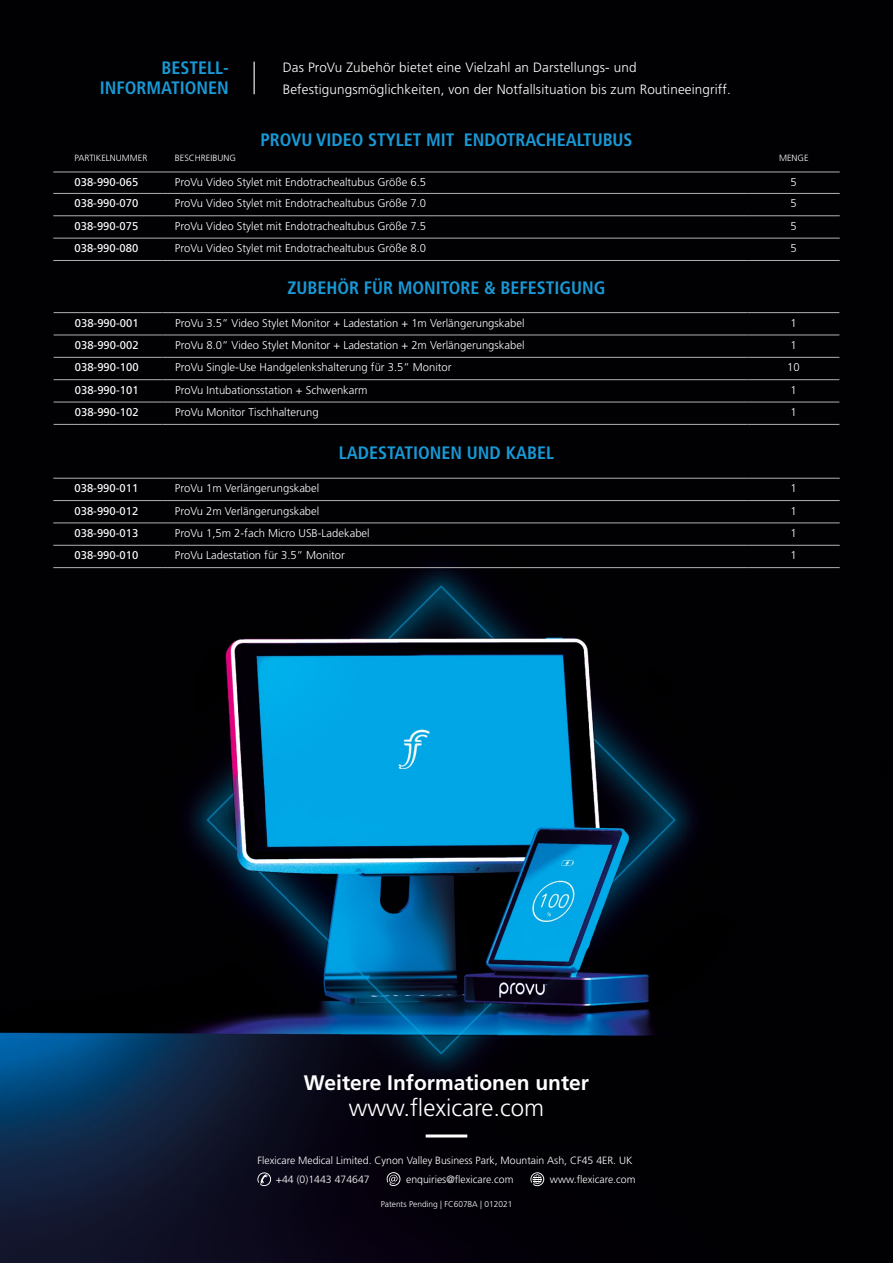
<style>
.page{position:relative;width:893px;height:1263px;background:#fff}
.page>*{position:absolute;margin:0;border:0;box-sizing:border-box;transform-origin:0 0}
.t1{font:300 24px "Frutiger LT Std";color:#fff}
.t2{font:700 21px "Frutiger LT Std";color:#fff}
.t3{font:700 condensed 18px/19.5px "Frutiger LT Std";color:#1899d6;text-align:right}
.t4{font:300 13.5px/22.5px "Frutiger LT Std";letter-spacing:.01em;color:#fff}
.t5{font:300 11.25px "Frutiger LT Std";color:#fff}
.t6{font:11.25px "Frutiger LT Std";color:#fff}
.t7{font:300 10.5px/18.9px "Frutiger LT Std";color:#fff}
.t8{font:300 9px "Frutiger LT Std";color:#fff}
.t9{font:300 8.4px "Frutiger LT Std";color:#fff}
</style>
<div class="page">
<img style="left:0;top:0;width:893px;height:1263px">
<hr style="left:53px;top:500px;width:109px;height:1px;background:#afb1b1">
<hr style="left:162px;top:500px;width:586px;height:1px;background:#afb1b1">
<hr style="left:748px;top:500px;width:92px;height:1px;background:#afb1b1">
<hr style="left:53px;top:523px;width:109px;height:1px;background:#afb1b1">
<hr style="left:162px;top:523px;width:586px;height:1px;background:#afb1b1">
<hr style="left:748px;top:523px;width:92px;height:1px;background:#afb1b1">
<hr style="left:53px;top:545px;width:109px;height:1px;background:#afb1b1">
<hr style="left:162px;top:545px;width:586px;height:1px;background:#afb1b1">
<hr style="left:748px;top:545px;width:92px;height:1px;background:#afb1b1">
<hr style="left:53px;top:567px;width:109px;height:1px;background:#afb1b1">
<hr style="left:162px;top:567px;width:586px;height:1px;background:#afb1b1">
<hr style="left:748px;top:567px;width:92px;height:1px;background:#afb1b1">
<hr style="left:53px;top:478px;width:109px;height:1px;background:#afb1b1">
<hr style="left:162px;top:478px;width:586px;height:1px;background:#afb1b1">
<hr style="left:748px;top:478px;width:92px;height:1px;background:#afb1b1">
<hr style="left:54px;top:335px;width:108px;height:1px;background:#afb1b1">
<hr style="left:162px;top:335px;width:585px;height:1px;background:#afb1b1">
<hr style="left:747px;top:335px;width:92px;height:1px;background:#afb1b1">
<hr style="left:54px;top:357px;width:108px;height:1px;background:#afb1b1">
<hr style="left:162px;top:357px;width:585px;height:1px;background:#afb1b1">
<hr style="left:747px;top:357px;width:92px;height:1px;background:#afb1b1">
<hr style="left:54px;top:379px;width:108px;height:1px;background:#afb1b1">
<hr style="left:162px;top:379px;width:585px;height:1px;background:#afb1b1">
<hr style="left:747px;top:379px;width:92px;height:1px;background:#afb1b1">
<hr style="left:54px;top:402px;width:108px;height:1px;background:#afb1b1">
<hr style="left:162px;top:402px;width:585px;height:1px;background:#afb1b1">
<hr style="left:747px;top:402px;width:92px;height:1px;background:#afb1b1">
<hr style="left:54px;top:424px;width:108px;height:1px;background:#afb1b1">
<hr style="left:162px;top:424px;width:585px;height:1px;background:#afb1b1">
<hr style="left:747px;top:424px;width:92px;height:1px;background:#afb1b1">
<hr style="left:54px;top:312px;width:108px;height:1px;background:#afb1b1">
<hr style="left:162px;top:312px;width:585px;height:1px;background:#afb1b1">
<hr style="left:747px;top:312px;width:92px;height:1px;background:#afb1b1">
<hr style="left:53px;top:172px;width:109px;height:1px;background:#afb1b1">
<hr style="left:162px;top:172px;width:586px;height:1px;background:#afb1b1">
<hr style="left:748px;top:172px;width:92px;height:1px;background:#afb1b1">
<hr style="left:53px;top:193px;width:109px;height:1px;background:#afb1b1">
<hr style="left:162px;top:193px;width:586px;height:1px;background:#afb1b1">
<hr style="left:748px;top:193px;width:92px;height:1px;background:#afb1b1">
<hr style="left:53px;top:215px;width:109px;height:1px;background:#afb1b1">
<hr style="left:162px;top:215px;width:586px;height:1px;background:#afb1b1">
<hr style="left:748px;top:215px;width:92px;height:1px;background:#afb1b1">
<hr style="left:53px;top:238px;width:109px;height:1px;background:#afb1b1">
<hr style="left:162px;top:238px;width:586px;height:1px;background:#afb1b1">
<hr style="left:748px;top:238px;width:92px;height:1px;background:#afb1b1">
<hr style="left:53px;top:260px;width:109px;height:1px;background:#afb1b1">
<hr style="left:162px;top:260px;width:586px;height:1px;background:#afb1b1">
<hr style="left:748px;top:260px;width:92px;height:1px;background:#afb1b1">
<svg style="left:258px;top:1172px;width:13px;height:14px"></svg>
<svg style="left:387px;top:1172px;width:13px;height:14px"></svg>
<svg style="left:530px;top:1172px;width:14px;height:14px"></svg>
<hr style="left:426px;top:1134px;width:41px;height:3px;background:#fff">
<hr style="left:253px;top:62px;width:2px;height:32px;background:#bcbec0">
<h3 class="t3" style="left:100px;top:58px;width:131px">BESTELL-<br>INFORMATIONEN</h3>
<p class="t4" style="left:283px;top:56px;width:449px">Das ProVu Zubehör bietet eine Vielzahl an Darstellungs- und<br>Befestigungsmöglichkeiten, von der Notfallsituation bis zum Routineeingriff.</p>
<h3 class="t3" style="left:260px;top:130px;width:374px">PROVU VIDEO STYLET MIT ENDOTRACHEALTUBUS</h3>
<p class="t8" style="left:75px;top:153px;width:74px">PARTIKELNUMMER</p>
<p class="t8" style="left:175px;top:153px;width:63px">BESCHREIBUNG</p>
<p class="t8" style="left:779px;top:153px;width:31px">MENGE</p>
<p class="t6" style="left:75px;top:175px;width:65px">038-990-065</p>
<p class="t5" style="left:175px;top:175px;width:253px">ProVu Video Stylet mit Endotrachealtubus Größe 6.5</p>
<p class="t5" style="left:791px;top:175px;width:8px">5</p>
<p class="t6" style="left:75px;top:197px;width:65px">038-990-070</p>
<p class="t5" style="left:175px;top:197px;width:253px">ProVu Video Stylet mit Endotrachealtubus Größe 7.0</p>
<p class="t5" style="left:791px;top:197px;width:8px">5</p>
<p class="t6" style="left:75px;top:219px;width:65px">038-990-075</p>
<p class="t5" style="left:175px;top:220px;width:253px">ProVu Video Stylet mit Endotrachealtubus Größe 7.5</p>
<p class="t5" style="left:791px;top:220px;width:8px">5</p>
<p class="t6" style="left:75px;top:242px;width:65px">038-990-080</p>
<p class="t5" style="left:175px;top:242px;width:253px">ProVu Video Stylet mit Endotrachealtubus Größe 8.0</p>
<p class="t5" style="left:791px;top:242px;width:8px">5</p>
<h3 class="t3" style="left:287px;top:278px;width:319px">ZUBEHÖR FÜR MONITORE &amp; BEFESTIGUNG</h3>
<p class="t6" style="left:75px;top:316px;width:65px">038-990-001</p>
<p class="t5" style="left:175px;top:316px;width:351px">ProVu 3.5” Video Stylet Monitor + Ladestation + 1m Verlängerungskabel</p>
<p class="t5" style="left:790px;top:316px;width:8px">1</p>
<p class="t6" style="left:75px;top:338px;width:65px">038-990-002</p>
<p class="t5" style="left:175px;top:339px;width:351px">ProVu 8.0” Video Stylet Monitor + Ladestation + 2m Verlängerungskabel</p>
<p class="t5" style="left:790px;top:339px;width:8px">1</p>
<p class="t6" style="left:75px;top:361px;width:65px">038-990-100</p>
<p class="t5" style="left:175px;top:361px;width:278px">ProVu Single-Use Handgelenkshalterung für 3.5” Monitor</p>
<p class="t5" style="left:787px;top:361px;width:14px">10</p>
<p class="t6" style="left:75px;top:383px;width:65px">038-990-101</p>
<p class="t5" style="left:175px;top:383px;width:194px">ProVu Intubationsstation + Schwenkarm</p>
<p class="t5" style="left:790px;top:383px;width:8px">1</p>
<p class="t6" style="left:75px;top:406px;width:65px">038-990-102</p>
<p class="t5" style="left:175px;top:406px;width:145px">ProVu Monitor Tischhalterung</p>
<p class="t5" style="left:790px;top:406px;width:8px">1</p>
<h3 class="t3" style="left:339px;top:443px;width:216px">LADESTATIONEN UND KABEL</h3>
<p class="t6" style="left:75px;top:482px;width:65px">038-990-011</p>
<p class="t5" style="left:175px;top:482px;width:146px">ProVu 1m Verlängerungskabel</p>
<p class="t5" style="left:791px;top:482px;width:8px">1</p>
<p class="t6" style="left:75px;top:504px;width:65px">038-990-012</p>
<p class="t5" style="left:175px;top:504px;width:146px">ProVu 2m Verlängerungskabel</p>
<p class="t5" style="left:791px;top:504px;width:8px">1</p>
<p class="t6" style="left:75px;top:526px;width:65px">038-990-013</p>
<p class="t5" style="left:175px;top:527px;width:196px">ProVu 1,5m 2-fach Micro USB-Ladekabel</p>
<p class="t5" style="left:791px;top:527px;width:8px">1</p>
<p class="t6" style="left:75px;top:549px;width:65px">038-990-010</p>
<p class="t5" style="left:175px;top:549px;width:172px">ProVu Ladestation für 3.5” Monitor</p>
<p class="t5" style="left:791px;top:549px;width:8px">1</p>
<h2 class="t2" style="left:304px;top:1070px;width:287px">Weitere Informationen unter</h2>
<h1 class="t1" style="left:349px;top:1094px;width:197px">www.flexicare.com</h1>
<p class="t7" style="left:276px;top:1151px;width:358px;text-indent:-18px">Flexicare Medical Limited. Cynon Valley Business Park, Mountain Ash, CF45 4ER. UK +44 (0)1443 474647</p>
<p class="t7" style="left:406px;top:1170px;width:109px">enquiries@flexicare.com</p>
<p class="t7" style="left:550px;top:1170px;width:87px">www.flexicare.com</p>
<p class="t9" style="left:381px;top:1199px;width:133px">Patents Pending | FC6078A | 012021</p>
</div>
